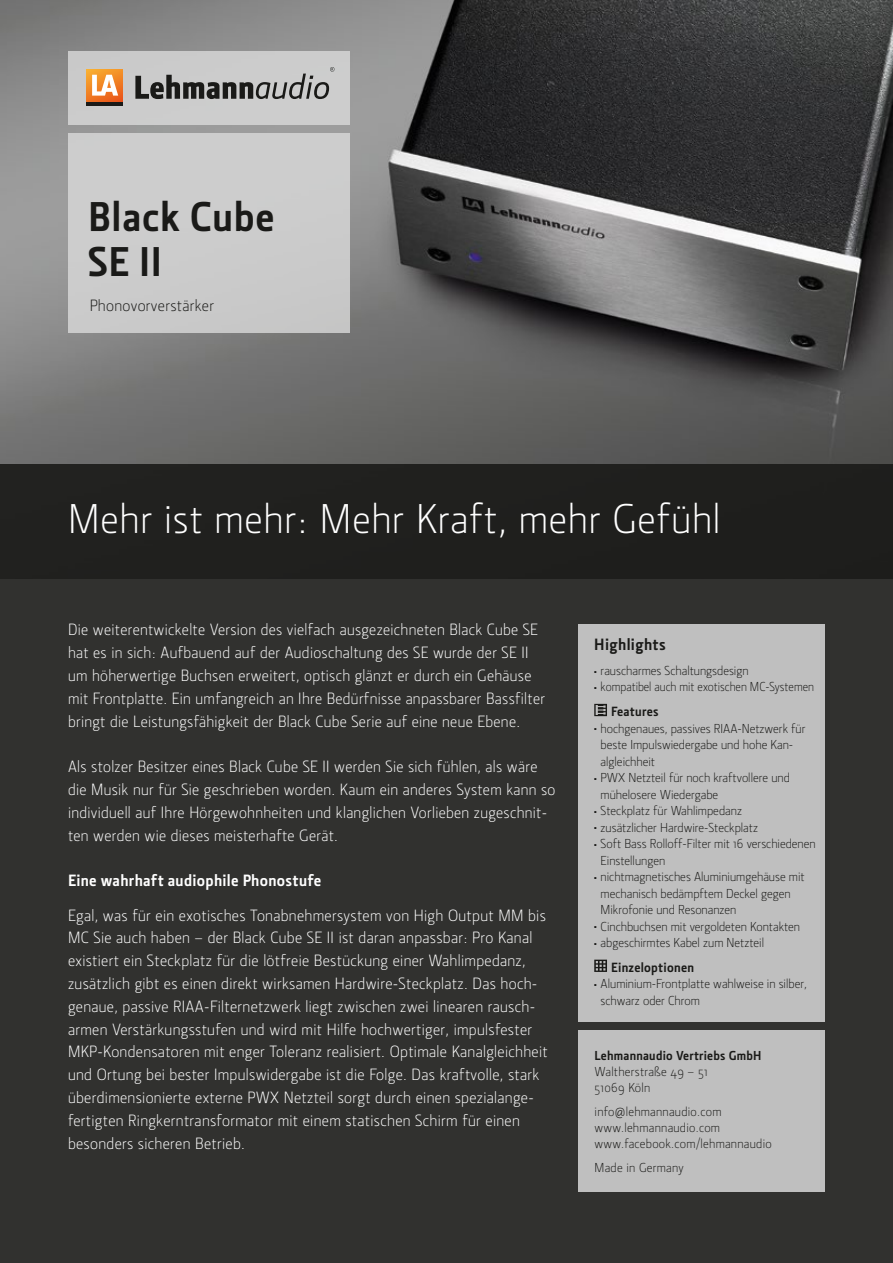
<style>
.page{position:relative;width:893px;height:1263px;background:#fff}
.page>*{position:absolute;margin:0;border:0;box-sizing:border-box;transform-origin:0 0}
.t1{font:300 42px "Section";letter-spacing:.02em;color:#fff}
.t2{font:700 42px/45px "Section";letter-spacing:.02em;color:#1a1a18}
.t3{font:300 16.5px/22.8px "Section";letter-spacing:.02em;color:#fff}
.t4{font:700 16.5px "Section";letter-spacing:.02em;color:#fff}
.t5{font:300 16.5px "Section";letter-spacing:.02em;color:#1a1a18}
.t6{font:700 16.5px "Section";letter-spacing:.02em;color:#1a1a18}
.t7{font:700 13.5px "Section";letter-spacing:.02em;color:#1a1a18}
.t8{font:300 13.2px/16.5px "Section";color:#1a1a18}
.t9{font:300 13.2px/15.8px "Section";letter-spacing:.02em;color:#1a1a18}
.t10{font:300 13.2px "Section";color:#1a1a18;scale:.95 1}
.t11{font:700 13.2px "Section";letter-spacing:.02em;color:#1a1a18}
.t12{font:300 3.9px "Section";color:#1a1a18}
</style>
<div class="page">
<img style="left:0;top:0;width:893px;height:464px">
<div style="left:0;top:464px;width:893px;height:799px;background:linear-gradient(to bottom,#282826,#353533)"></div>
<div style="left:68px;top:134px;width:282px;height:199px;background:#ccc"></div>
<div style="left:68px;top:51px;width:282px;height:74px;background:#ccc"></div>
<svg style="left:86px;top:69px;width:37px;height:32px"></svg>
<svg style="left:92px;top:75px;width:26px;height:21px"></svg>
<svg style="left:135px;top:67px;width:199px;height:32px"></svg>
<hr style="left:86px;top:102px;width:37px;height:4px;background:#1a1a18">
<div style="left:578px;top:624px;width:247px;height:397px;background:#bfbfbf"></div>
<svg style="left:594px;top:704px;width:13px;height:12px"></svg>
<svg style="left:594px;top:960px;width:13px;height:12px"></svg>
<div style="left:578px;top:1030px;width:247px;height:162px;background:#bfbfbf"></div>
<h1 class="t2" style="left:88px;top:195px;width:188px">Black Cube<br>SE II</h1>
<p class="t5" style="left:90px;top:297px;width:126px">Phonovorverstärker</p>
<h1 class="t1" style="left:68px;top:495px;width:654px">Mehr ist mehr: Mehr Kraft, mehr Gefühl</h1>
<p class="t3" style="left:68px;top:618px;width:478px">Die weiterentwickelte Version des vielfach ausgezeichneten Black Cube SE hat es in sich: Aufbauend auf der Audioschaltung des SE wurde der SE II um höherwertige Buchsen erweitert, optisch glänzt er durch ein Gehäuse mit Frontplatte. Ein umfangreich an Ihre Bedürfnisse anpassbarer Bassfilter bringt die Leistungsfähigkeit der Black Cube Serie auf eine neue Ebene.</p>
<p class="t3" style="left:68px;top:755px;width:489px">Als stolzer Besitzer eines Black Cube SE II werden Sie sich fühlen, als wäre die Musik nur für Sie geschrieben worden. Kaum ein anderes System kann so individuell auf Ihre Hörgewohnheiten und klanglichen Vorlieben zugeschnit&shy;ten werden wie dieses meisterhafte Gerät.</p>
<p class="t4" style="left:68px;top:871px;width:255px">Eine wahrhaft audiophile Phonostufe</p>
<p class="t3" style="left:68px;top:903px;width:481px">Egal, was für ein exotisches Tonabnehmersystem von High Output MM bis MC Sie auch haben – der Black Cube SE II ist daran anpassbar: Pro Kanal existiert ein Steckplatz für die lötfreie Bestückung einer Wahlimpedanz, zusätzlich gibt es einen direkt wirksamen Hardwire-Steckplatz. Das hoch&shy;genaue, passive RIAA-Filternetzwerk liegt zwischen zwei linearen rausch&shy;armen Verstärkungsstufen und wird mit Hilfe hochwertiger, impulsfester MKP-Kondensatoren mit enger Toleranz realisiert. Optimale Kanalgleichheit und Ortung bei bester Impulswidergabe ist die Folge. Das kraftvolle, stark überdimensionierte externe PWX Netzteil sorgt durch einen spezialange&shy;fertigten Ringkerntransformator mit einem statischen Schirm für einen besonders sicheren Betrieb.</p>
<p class="t6" style="left:594px;top:635px;width:73px">Highlights</p>
<p class="t12" style="left:594px;top:669px;width:4px">≠</p>
<p class="t8" style="left:601px;top:662px;width:149px">rauscharmes Schaltungsdesign</p>
<p class="t12" style="left:594px;top:686px;width:4px">≠</p>
<p class="t10" style="left:601px;top:679px;width:226px">kompatibel auch mit exotischen MC-Systemen</p>
<p class="t7" style="left:611px;top:704px;width:49px">Features</p>
<p class="t12" style="left:594px;top:727px;width:4px">≠</p>
<p class="t8" style="left:601px;top:720px;width:206px">hochgenaues, passives RIAA-Netzwerk für beste Impulswiedergabe und hohe Kan&shy;algleichheit</p>
<p class="t12" style="left:594px;top:776px;width:4px">≠</p>
<p class="t8" style="left:601px;top:769px;width:191px">PWX Netzteil für noch kraftvollere und mühelosere Wiedergabe</p>
<p class="t12" style="left:594px;top:809px;width:4px">≠</p>
<p class="t8" style="left:601px;top:802px;width:143px">Steckplatz für Wahlimpedanz</p>
<p class="t12" style="left:594px;top:826px;width:4px">≠</p>
<p class="t8" style="left:601px;top:819px;width:159px">zusätzlicher Hardwire-Steckplatz</p>
<p class="t12" style="left:594px;top:842px;width:4px">≠</p>
<p class="t8" style="left:601px;top:835px;width:217px">Soft Bass Rolloff-Filter mit 16 verschiedenen<br>Einstellungen</p>
<p class="t12" style="left:594px;top:875px;width:4px">≠</p>
<p class="t8" style="left:601px;top:868px;width:206px">nichtmagnetisches Aluminiumgehäuse mit mechanisch bedämpftem Deckel gegen<br>Mikrofonie und Resonanzen</p>
<p class="t12" style="left:594px;top:925px;width:4px">≠</p>
<p class="t8" style="left:601px;top:918px;width:201px">Cinchbuchsen mit vergoldeten Kontakten</p>
<p class="t12" style="left:594px;top:941px;width:4px">≠</p>
<p class="t8" style="left:601px;top:934px;width:165px">abgeschirmtes Kabel zum Netzteil</p>
<p class="t7" style="left:611px;top:959px;width:84px">Einzeloptionen</p>
<p class="t12" style="left:594px;top:983px;width:4px">≠</p>
<p class="t8" style="left:601px;top:976px;width:208px">Aluminium-Frontplatte wahlweise in silber, schwarz oder Chrom</p>
<p class="t11" style="left:595px;top:1048px;width:168px">Lehmannaudio Vertriebs GmbH</p>
<p class="t9" style="left:595px;top:1064px;width:115px">Waltherstraße 49 – 51<br>51069 Köln</p>
<p class="t9" style="left:595px;top:1104px;width:179px">info@lehmannaudio.com www.lehmannaudio.com www.facebook.com/lehmannaudio</p>
<p class="t9" style="left:595px;top:1159px;width:91px">Made in Germany</p>
</div>
